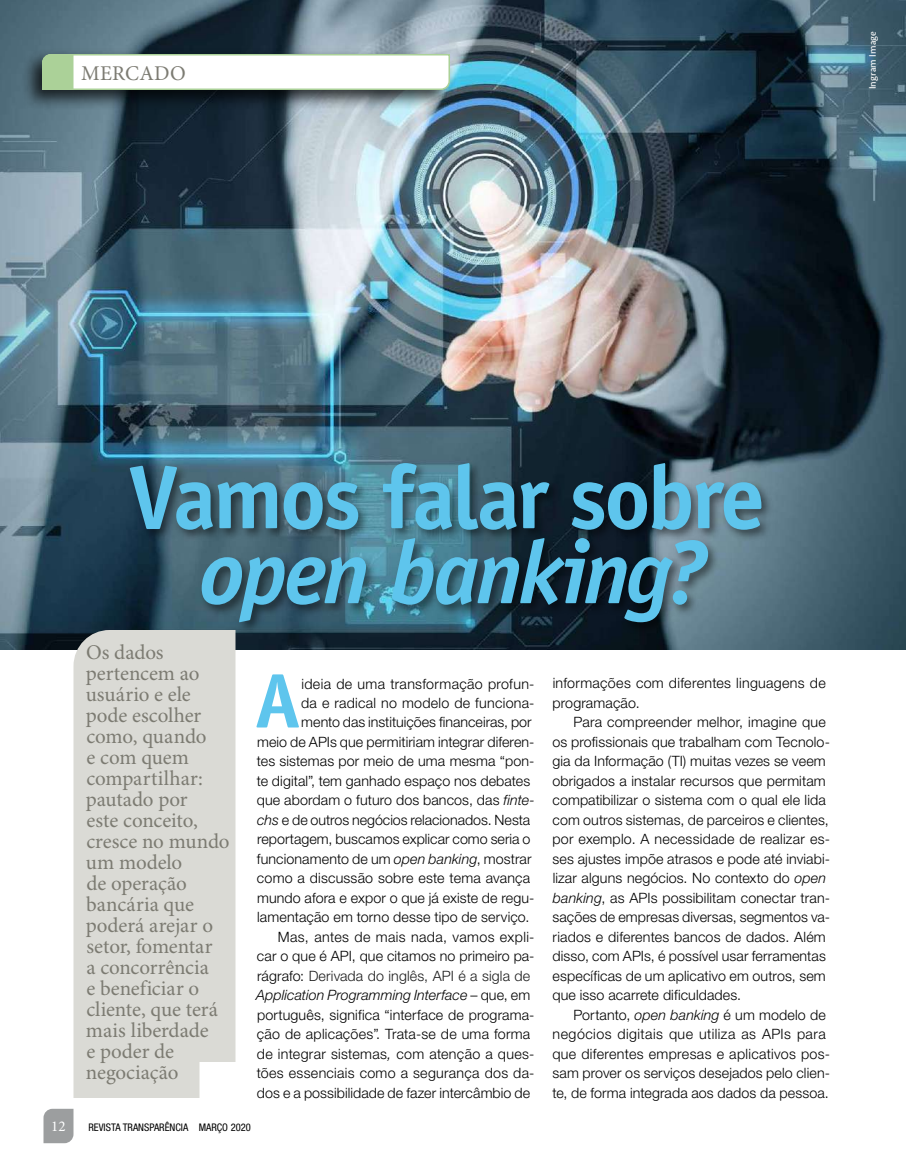
<style>
.page{position:relative;width:906px;height:1170px;background:#fff}
.page>*{position:absolute;margin:0;border:0;box-sizing:border-box;transform-origin:0 0}
.t1{font:700 90px "Officina Sans Std";letter-spacing:-.04em;color:#5ec5ed}
.t2{font:italic 700 90px "Officina Sans Std";letter-spacing:-.04em;color:#5ec5ed}
.t3{font:700 77.55px "Officina Sans Std";color:#5ec5ed}
.t4{font:21px/21px "Minion Pro";letter-spacing:-.005em;color:#7c7b72}
.t5{font:15px "Minion Pro";color:#fff}
.t6{font:300 14.25px/19.5px "Helvetica Neue";letter-spacing:.01em;color:#000}
.t7{font:italic 300 14.25px "Helvetica Neue";letter-spacing:.005em;color:#000}
.t8{font:300 14.25px "Helvetica Neue";letter-spacing:.01em;color:#1d1d1d}
.t9{font:condensed 10.5px "Helvetica Neue";color:#000}
.t10{font:10.5px "Cronos Pro Capt";letter-spacing:.01em;color:#fff}
.s1{font-style:italic}
.s2{color:#000}
.s3{font-style:normal}
</style>
<div class="page">
<img style="left:0;top:0;width:906px;height:650px">
<div style="left:74px;top:630px;width:162px;height:468px;background:#dadad5"></div>
<div style="left:126px;top:459px;width:648px;height:176px;background:#000;opacity:.5"></div>
<svg style="left:44px;top:1109px;width:30px;height:34px"></svg>
<div style="left:22px;top:48px;width:434px;height:62px;background:#000;opacity:.75"></div>
<svg style="left:41px;top:53px;width:410px;height:38px"></svg>
<h3 class="t4" style="left:81px;top:63px;width:75px">MERCADO</h3>
<p class="t10" style="left:866px;top:89px;width:60px;rotate:-90deg">Ingram Image</p>
<h1 class="t1" style="left:128px;top:441px;width:638px">Vamos falar sobre</h1>
<h1 class="t2" style="left:200px;top:518px;width:508px">open banking?</h1>
<p class="t4" style="left:86px;top:642px;width:145px">Os dados pertencem ao usuário e ele pode escolher como, quando<br>e com quem compartilhar: pautado por<br>este conceito, cresce no mundo um modelo<br>de operação bancária que poderá arejar o setor, fomentar<br>a concorrência<br>e beneficiar o cliente, que terá mais liberdade<br>e poder de negociação</p>
<h2 class="t3" style="left:255px;top:653px;width:47px">A</h2>
<p class="t6" style="left:301px;top:673px;width:235px">ideia de uma transformação profun-</p>
<p class="t6" style="left:301px;top:693px;width:235px">da e radical no modelo de funciona-</p>
<p class="t6" style="left:301px;top:712px;width:232px">mento das instituições financeiras, por</p>
<p class="t6" style="left:257px;top:732px;width:279px">meio de APIs que permitiriam integrar diferen-</p>
<p class="t6" style="left:257px;top:751px;width:279px">tes sistemas por meio de uma mesma “pon-</p>
<p class="t6" style="left:257px;top:771px;width:275px">te digital”, tem ganhado espaço nos debates</p>
<p class="t6" style="left:257px;top:790px;width:279px">que abordam o futuro dos bancos, das <span class="s1">finte-</span></p>
<p class="t6" style="left:257px;top:810px;width:275px"><span class="s1">chs</span> e de outros negócios relacionados. Nesta</p>
<p class="t6" style="left:257px;top:829px;width:275px">reportagem, buscamos explicar como seria o</p>
<p class="t6" style="left:257px;top:849px;width:276px">funcionamento de um <span class="s1">open banking</span>, mostrar</p>
<p class="t6" style="left:257px;top:868px;width:275px">como a discussão sobre este tema avança</p>
<p class="t6" style="left:257px;top:888px;width:279px">mundo afora e expor o que já existe de regu-</p>
<p class="t6" style="left:257px;top:907px;width:274px">lamentação em torno desse tipo de serviço.</p>
<p class="t6" style="left:278px;top:927px;width:258px">Mas, antes de mais nada, vamos expli-</p>
<p class="t6" style="left:257px;top:946px;width:279px">car o que é API, que citamos no primeiro pa-</p>
<p class="t8" style="left:257px;top:967px;width:275px"><span class="s2">rágrafo:</span> Derivada do inglês, API é a sigla de</p>
<p class="t7" style="left:256px;top:987px;width:276px">Application Programming Interface <span class="s3">– que, em</span></p>
<p class="t6" style="left:257px;top:1005px;width:279px">português, significa “interface de programa-</p>
<p class="t6" style="left:257px;top:1024px;width:275px">ção de aplicações”. Trata-se de uma forma</p>
<p class="t6" style="left:257px;top:1044px;width:279px">de integrar sistemas<span class="s1">,</span> com atenção a ques-</p>
<p class="t6" style="left:257px;top:1063px;width:279px">tões essenciais como a segurança dos da-</p>
<p class="t6" style="left:257px;top:1083px;width:275px">dos e a possibilidade de fazer intercâmbio de</p>
<p class="t5" style="left:51px;top:1117px;width:16px">12</p>
<p class="t9" style="left:88px;top:1121px;width:164px">REVISTA TRANSPARÊNCIA MARÇO 2020</p>
<p class="t6" style="left:553px;top:673px;width:275px">informações com diferentes linguagens de programação.</p>
<p class="t6" style="left:552px;top:712px;width:279px;text-indent:21px">Para compreender melhor, imagine que os profissionais que trabalham com Tecnolo&shy;gia da Informação (TI) muitas vezes se veem obrigados a instalar recursos que permitam compatibilizar o sistema com o qual ele lida com outros sistemas, de parceiros e clientes, por exemplo. A necessidade de realizar es&shy;ses ajustes impõe atrasos e pode até inviabi&shy;lizar alguns negócios. No contexto do <span class="s1">open banking</span>, as APIs possibilitam conectar tran&shy;sações de empresas diversas, segmentos va&shy;riados e diferentes bancos de dados. Além disso, com APIs, é possível usar ferramentas específicas de um aplicativo em outros, sem que isso acarrete dificuldades.</p>
<p class="t6" style="left:552px;top:1005px;width:279px;text-indent:21px">Portanto, <span class="s1">open banking</span> é um modelo de negócios digitais que utiliza as APIs para que diferentes empresas e aplicativos pos&shy;sam prover os serviços desejados pelo clien&shy;te, de forma integrada aos dados da pessoa.</p>
</div>
